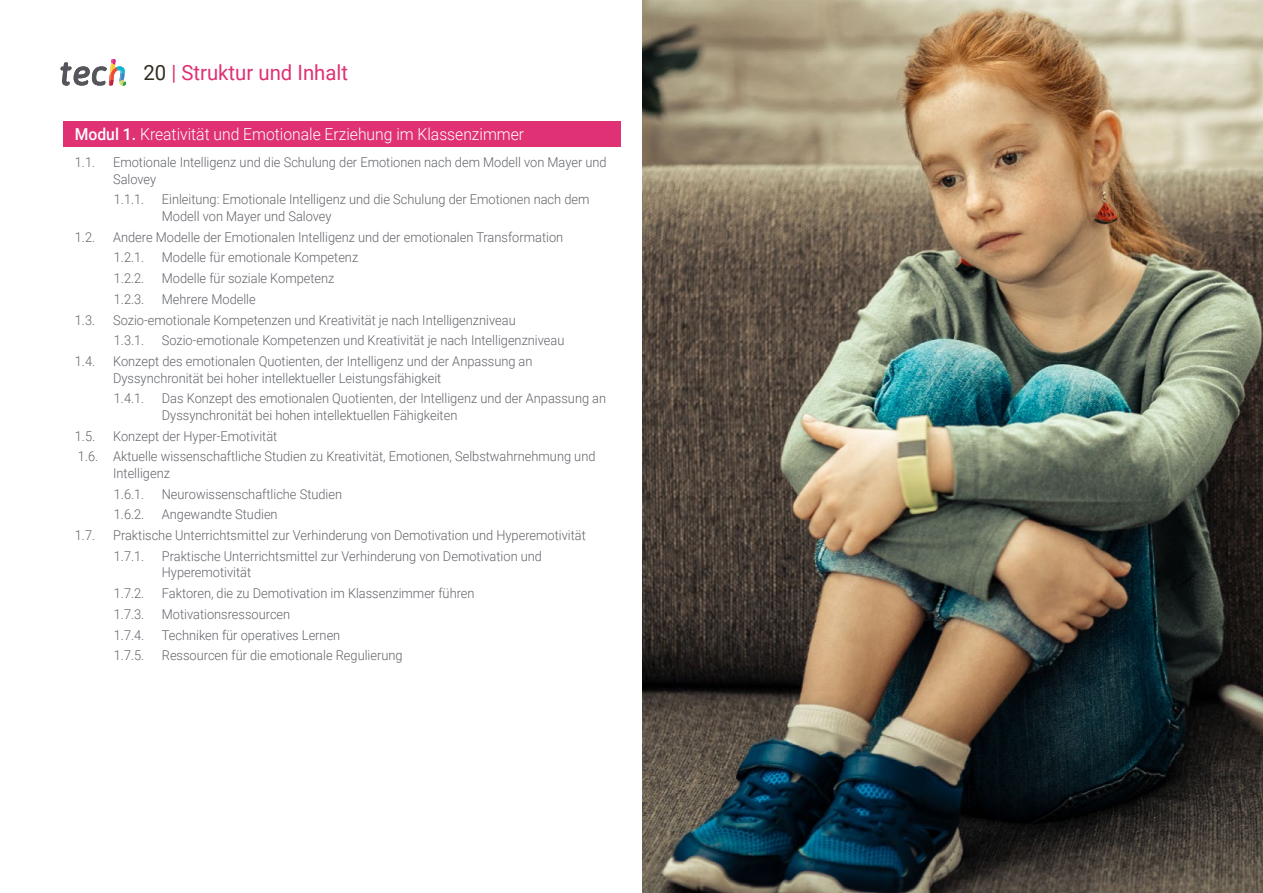
<style>
.page{position:relative;width:1263px;height:893px;background:#fff}
.page>*{position:absolute;margin:0;border:0;box-sizing:border-box;transform-origin:0 0}
.t1{font:21px "Roboto";color:#df3174}
.t2{font:300 16.5px "Roboto";color:#fff;scale:.95 1}
.t3{font:300 13.5px/16.5px "Roboto";color:#61646a;scale:.95 1}
.s1{color:#312e20}
.s2{font-weight:500}
</style>
<div class="page">
<img style="left:642px;top:0;width:621px;height:893px">
<div style="left:64px;top:121px;width:557px;height:25px;background:#df3174"></div>
<svg style="left:61px;top:59px;width:65px;height:27px"></svg>
<h1 class="t1" style="left:144px;top:57px;width:206px"><span class="s1">20</span> | Struktur und Inhalt</h1>
<p class="t2" style="left:75px;top:123px;width:475px"><span class="s2">Modul 1.</span> Kreativität und Emotionale Erziehung im Klassenzimmer</p>
<p class="t3" style="left:75px;top:154px;width:23px">1.1.</p>
<p class="t3" style="left:113px;top:154px;width:521px">Emotionale Intelligenz und die Schulung der Emotionen nach dem Modell von Mayer und<br>Salovey</p>
<p class="t3" style="left:114px;top:191px;width:34px">1.1.1.</p>
<p class="t3" style="left:162px;top:191px;width:452px">Einleitung: Emotionale Intelligenz und die Schulung der Emotionen nach dem<br>Modell von Mayer und Salovey</p>
<p class="t3" style="left:75px;top:228px;width:23px">1.2.</p>
<p class="t3" style="left:113px;top:226px;width:475px;line-height:20.7px">Andere Modelle der Emotionalen Intelligenz und der emotionalen Transformation<br>1.2.1.</p>
<p class="t3" style="left:162px;top:249px;width:208px">Modelle für emotionale Kompetenz</p>
<p class="t3" style="left:114px;top:270px;width:34px">1.2.2.</p>
<p class="t3" style="left:162px;top:270px;width:183px">Modelle für soziale Kompetenz</p>
<p class="t3" style="left:114px;top:290px;width:34px">1.2.3.</p>
<p class="t3" style="left:162px;top:290px;width:100px">Mehrere Modelle</p>
<p class="t3" style="left:75px;top:311px;width:23px">1.3.</p>
<p class="t3" style="left:113px;top:309px;width:425px;line-height:20.7px">Sozio-emotionale Kompetenzen und Kreativität je nach Intelligenzniveau<br>1.3.1.</p>
<p class="t3" style="left:162px;top:332px;width:425px">Sozio-emotionale Kompetenzen und Kreativität je nach Intelligenzniveau</p>
<p class="t3" style="left:75px;top:353px;width:23px">1.4.</p>
<p class="t3" style="left:113px;top:353px;width:443px">Konzept des emotionalen Quotienten, der Intelligenz und der Anpassung an<br>Dyssynchronität bei hoher intellektueller Leistungsfähigkeit</p>
<p class="t3" style="left:114px;top:390px;width:34px">1.4.1.</p>
<p class="t3" style="left:162px;top:390px;width:469px">Das Konzept des emotionalen Quotienten, der Intelligenz und der Anpassung an<br>Dyssynchronität bei hohen intellektuellen Fähigkeiten</p>
<p class="t3" style="left:75px;top:427px;width:23px">1.5.</p>
<p class="t3" style="left:78px;top:425px;width:546px;line-height:20.7px;text-indent:35px">Konzept der Hyper-Emotivität<br>1.6. Aktuelle wissenschaftliche Studien zu Kreativität, Emotionen, Selbstwahrnehmung und</p>
<p class="t3" style="left:113px;top:462px;width:61px;line-height:20.7px">Intelligenz<br>1.6.1.</p>
<p class="t3" style="left:162px;top:485px;width:191px">Neurowissenschaftliche Studien</p>
<p class="t3" style="left:114px;top:506px;width:34px">1.6.2.</p>
<p class="t3" style="left:162px;top:506px;width:123px">Angewandte Studien</p>
<p class="t3" style="left:75px;top:526px;width:23px">1.7.</p>
<p class="t3" style="left:113px;top:524px;width:499px;line-height:20.7px">Praktische Unterrichtsmittel zur Verhinderung von Demotivation und Hyperemotivität<br>1.7.1.</p>
<p class="t3" style="left:162px;top:547px;width:402px">Praktische Unterrichtsmittel zur Verhinderung von Demotivation und<br>Hyperemotivität</p>
<p class="t3" style="left:114px;top:584px;width:34px">1.7.2.</p>
<p class="t3" style="left:162px;top:584px;width:331px">Faktoren, die zu Demotivation im Klassenzimmer führen</p>
<p class="t3" style="left:114px;top:605px;width:34px">1.7.3.</p>
<p class="t3" style="left:162px;top:605px;width:137px">Motivationsressourcen</p>
<p class="t3" style="left:114px;top:626px;width:34px">1.7.4.</p>
<p class="t3" style="left:162px;top:626px;width:189px">Techniken für operatives Lernen</p>
<p class="t3" style="left:114px;top:647px;width:34px">1.7.5.</p>
<p class="t3" style="left:162px;top:647px;width:255px">Ressourcen für die emotionale Regulierung</p>
</div>
